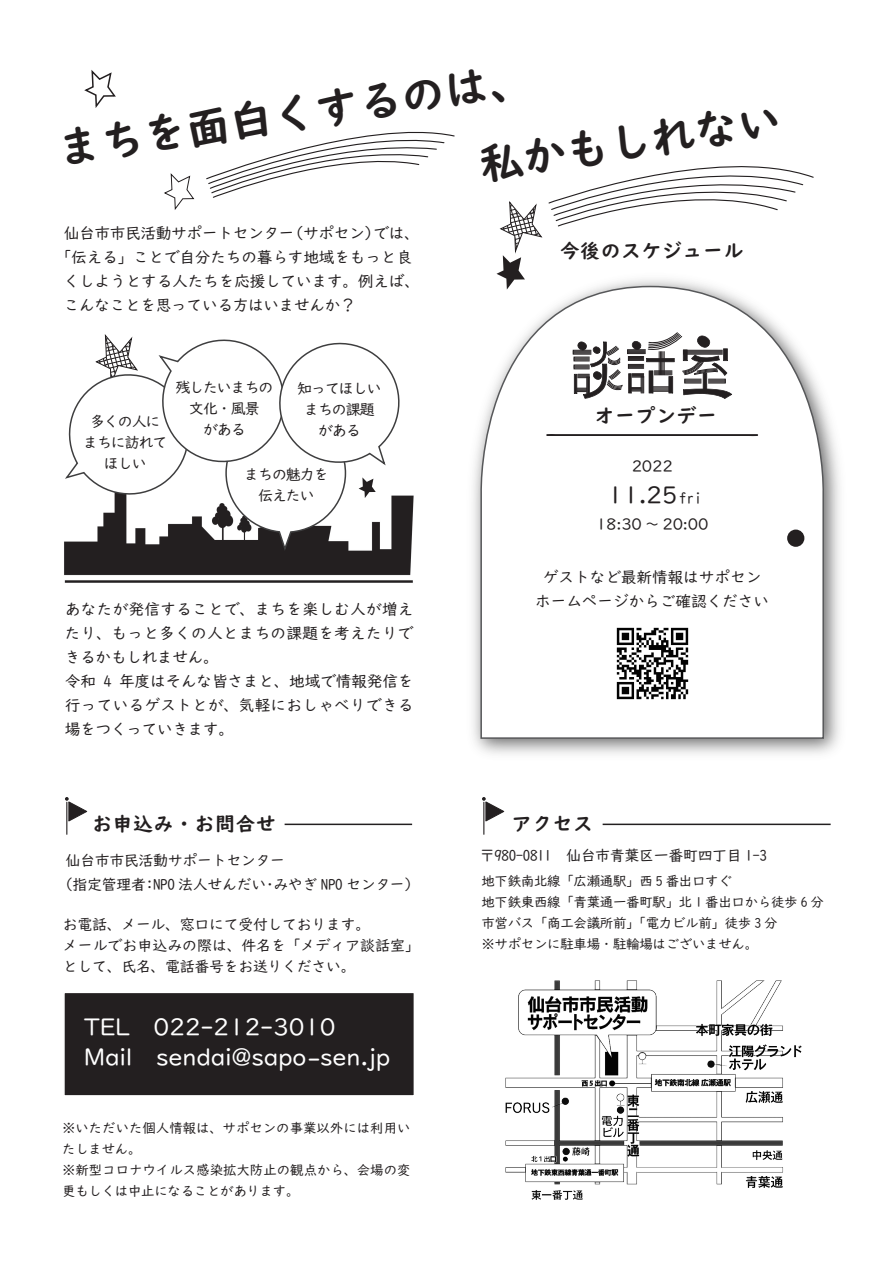
<style>
.page{position:relative;width:893px;height:1263px;background:#fff}
.page>*{position:absolute;margin:0;border:0;box-sizing:border-box;transform-origin:0 0}
.t1{font:43.5px "UD Digi Kyokasho NP B";color:#231f20}
.t2{font:24px/30px "UD Digi Kyokasho NP R";letter-spacing:-.01em;color:#fff}
.t3{font:24px "UD Digi Kyokasho NP R";color:#231f20}
.t4{font:19.5px "UD Digi Kyokasho N B";letter-spacing:.05em;color:#231f20}
.t5{font:15.75px/24px "UD Digi Kyokasho N R";letter-spacing:-.015em;color:#231f20;text-align:center}
.t6{font:15.75px/24px "UD Digi Kyokasho N R";letter-spacing:.01em;color:#231f20}
.t7{font:15.75px "UD Digi Kyokasho NK R";letter-spacing:-.01em;color:#231f20}
.t8{font:15px/21px "UD Digi Kyokasho N R";letter-spacing:-.025em;color:#231f20}
.t9{font:15px/21px "UD Digi Kyokasho NP R";letter-spacing:-.075em;color:#231f20;text-align:center}
.t10{font:13.5px/21px "UD Digi Kyokasho N R";letter-spacing:-.025em;color:#231f20}
.t11{font:13.5px/21px "UD Digi Kyokasho N R";letter-spacing:-.005em;color:#231f20}
.s1{font-family:"UD Digi Kyokasho N R";font-size:15.75px}
</style>
<div class="page">
<div style="left:63px;top:992px;width:352px;height:105px;background:#231f20;border:2px solid #fff"></div>
<img style="left:64px;top:495px;width:350px;height:88px">
<svg style="left:477px;top:290px;width:350px;height:450px"></svg>
<hr style="left:66px;top:802px;width:1px;height:32px;background:#231f20">
<svg style="left:65px;top:797px;width:23px;height:25px"></svg>
<hr style="left:483px;top:802px;width:1px;height:32px;background:#231f20">
<svg style="left:482px;top:797px;width:23px;height:25px"></svg>
<img style="left:505px;top:980px;width:297px;height:220px">
<img style="left:607px;top:618px;width:90px;height:90px">
<svg style="left:573px;top:332px;width:159px;height:67px"></svg>
<div style="left:787px;top:530px;width:17px;height:17px;background:#231f20;border-radius:50%"></div>
<svg style="left:546px;top:434px;width:212px;height:2px"></svg>
<svg style="left:206px;top:131px;width:249px;height:67px"></svg>
<svg style="left:496px;top:166px;width:318px;height:124px"></svg>
<svg style="left:84px;top:70px;width:32px;height:38px"></svg>
<svg style="left:64px;top:334px;width:342px;height:219px"></svg>
<hr style="left:285px;top:824px;width:127px;height:1px;background:#231f20">
<hr style="left:603px;top:824px;width:228px;height:1px;background:#231f20">
<svg style="left:164px;top:173px;width:31px;height:37px"></svg>
<h1 class="t1" style="left:54px;top:122px;width:480px;rotate:-8deg">まちを面白くするのは、</h1>
<h1 class="t1" style="left:476px;top:140px;width:306px;rotate:-9deg">私かもしれない</h1>
<p class="t5" style="left:64px;top:222px;width:358px">仙台市市民活動サポートセンター（サポセン）では、</p>
<p class="t5" style="left:56px;top:246px;width:358px">「伝える」ことで自分たちの暮らす地域をもっと良</p>
<p class="t5" style="left:64px;top:270px;width:358px">くしようとする人たちを応援しています。例えば、</p>
<p class="t5" style="left:64px;top:294px;width:294px">こんなことを思っている方はいませんか？</p>
<p class="t9" style="left:83px;top:411px;width:86px">多くの人にまちに訪れてほしい</p>
<p class="t9" style="left:175px;top:377px;width:100px">残したいまちの文化・風景<br>がある</p>
<p class="t9" style="left:297px;top:378px;width:86px">知ってほしいまちの課題がある</p>
<p class="t9" style="left:244px;top:464px;width:86px">まちの魅力を伝えたい</p>
<p class="t6" style="left:65px;top:597px;width:350px">あなたが発信することで、まちを楽しむ人が増えたり、もっと多くの人とまちの課題を考えたりできるかもしれません。<br>令和 4 年度はそんな皆さまと、地域で情報発信を行っているゲストとが、気軽におしゃべりできる場をつくっていきます。</p>
<h3 class="t4" style="left:92px;top:812px;width:185px">お申込み・お問合せ</h3>
<h3 class="t4" style="left:560px;top:240px;width:185px">今後のスケジュール</h3>
<h3 class="t4" style="left:595px;top:404px;width:123px">オープンデー</h3>
<p class="t7" style="left:632px;top:457px;width:43px">2022</p>
<h2 class="t3" style="left:607px;top:481px;width:96px">11.25<span class="s1">fri</span></h2>
<p class="t7" style="left:596px;top:515px;width:114px">18:30 ～ 20:00</p>
<p class="t5" style="left:535px;top:565px;width:236px">ゲストなど最新情報はサポセンホームページからご確認ください</p>
<h3 class="t4" style="left:512px;top:812px;width:82px">アクセス</h3>
<p class="t8" style="left:58px;top:848px;width:363px;line-height:24px;text-indent:8px">仙台市市民活動サポートセンター<br>（指定管理者：NPO 法人せんだい・みやぎ NPO センター）</p>
<p class="t8" style="left:480px;top:845px;width:289px">〒980-0811　仙台市青葉区一番町四丁目 1-3</p>
<p class="t10" style="left:481px;top:871px;width:344px">地下鉄南北線「広瀬通駅」西 5 番出口すぐ<br>地下鉄東西線「青葉通一番町駅」北 1 番出口から徒歩 6 分市営バス「商工会議所前」「電力ビル前」徒歩 3 分<br>※サポセンに駐車場・駐輪場はございません。</p>
<p class="t8" style="left:63px;top:913px;width:358px">お電話、メール、窓口にて受付しております。<br>メールでお申込みの際は、件名を「メディア談話室」として、氏名、電話番号をお送りください。</p>
<h2 class="t2" style="left:84px;top:1012px;width:308px">TEL　022-212-3010<br>Mail　sendai@sapo sen.jp</h2>
<h2 class="t2" style="left:308px;top:1044px;width:15px">-</h2>
<p class="t11" style="left:62px;top:1117px;width:350px">※いただいた個人情報は、サポセンの事業以外には利用いたしません。<br>※新型コロナウイルス感染拡大防止の観点から、会場の変更もしくは中止になることがあります。</p>
</div>
